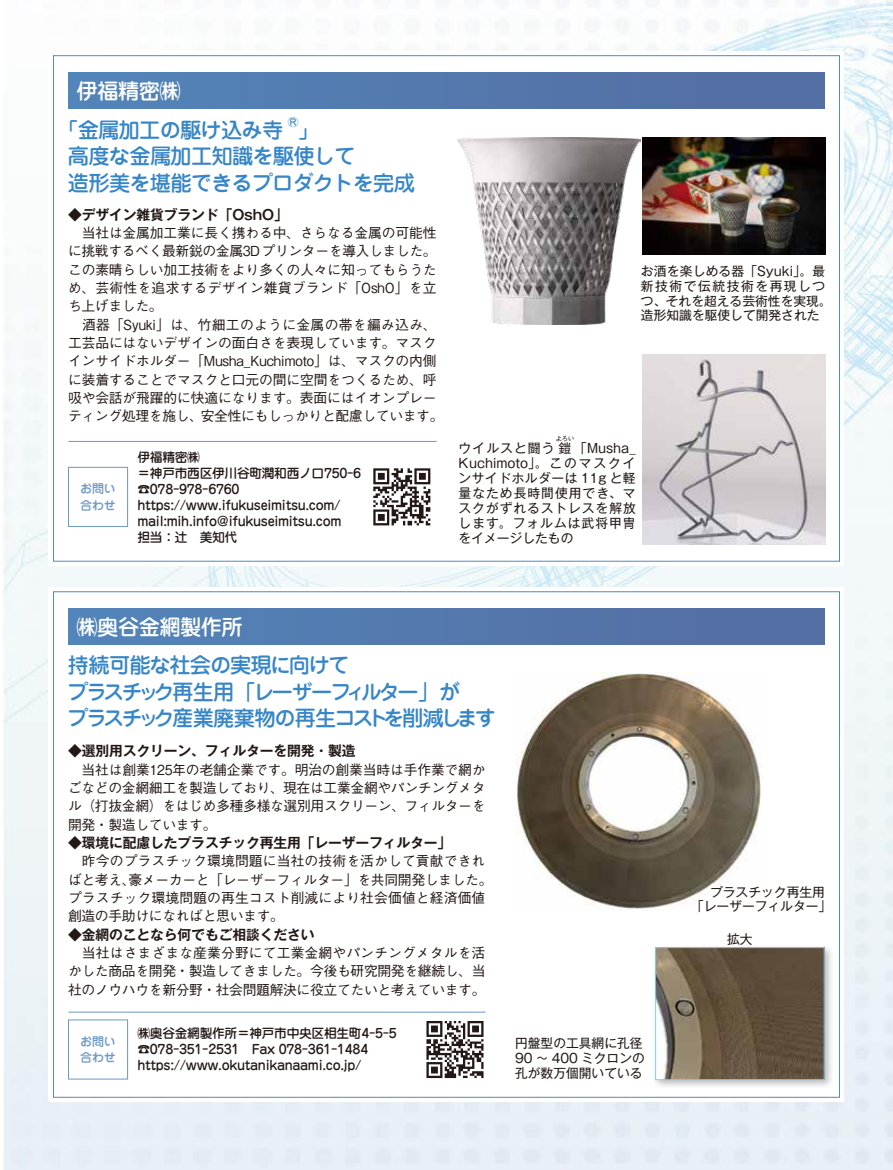
<style>
.page{position:relative;width:893px;height:1170px;background:#fff}
.page>*{position:absolute;margin:0;border:0;box-sizing:border-box;transform-origin:0 0}
.t1{font:500 21.3px/26.5px "Jun 34 Pro";letter-spacing:-.1em;color:#3786c8}
.t2{font:500 21.3px/26.5px "Jun 34 Pro";letter-spacing:-.045em;color:#3786c8}
.t3{font:500 21.3px "Jun 34 Pro";letter-spacing:-.025em;color:#fff}
.t4{font:500 13.8px/18.3px "Gothic BBB Pro";letter-spacing:-.01em;color:#221815;text-align:justify}
.t5{font:700 13.8px "Gothic MB101 Pro De";letter-spacing:-.01em;color:#221815}
.t6{font:500 13.8px "Gothic BBB Pro";letter-spacing:.02em;color:#221815}
.t7{font:500 13.8px "Gothic BBB Pro";letter-spacing:.015em;color:#221815}
.t8{font:500 12.75px/15.9px "Jun 34 Pro";letter-spacing:-.025em;color:#221815}
.t9{font:12.75px/14.9px "Gothic MB101 Pro";color:#221815}
.t10{font:12.75px "Gothic MB101 Pro";letter-spacing:.085em;color:#221815}
.t11{font:500 12.45px "Jun 34 Pro";color:#3786c8}
.t12{font:500 12px/16.5px "Jun 34 Pro";letter-spacing:-.015em;color:#6d97c4}
.t13{font:6.45px "Gothic MB101 Pro";color:#221815}
.s1{font-family:"Gothic BBB Pro";font-weight:500}
</style>
<div class="page">
<img style="left:3px;top:0;width:890px;height:1169px">
<div style="left:49px;top:587px;width:795px;height:514px;background:#fff"></div>
<div style="left:49px;top:51px;width:795px;height:515px;background:#fff"></div>
<div style="left:68px;top:73px;width:757px;height:36px;background:#5478ad"></div>
<hr style="left:68px;top:441px;width:369px;height:1px;background:#6d97c4">
<div style="left:68px;top:467px;width:60px;height:60px;border:1px solid #6d97c4"></div>
<svg style="left:373px;top:468px;width:58px;height:58px"></svg>
<svg style="left:373px;top:468px;width:57px;height:57px"></svg>
<img style="left:458px;top:137px;width:183px;height:187px">
<img style="left:642px;top:355px;width:183px;height:189px">
<img style="left:642px;top:137px;width:183px;height:118px">
<div style="left:68px;top:608px;width:757px;height:36px;background:#5478ad"></div>
<hr style="left:68px;top:1011px;width:418px;height:1px;background:#6d97c4">
<div style="left:68px;top:1019px;width:60px;height:60px;border:1px solid #6d97c4"></div>
<svg style="left:426px;top:1021px;width:58px;height:58px"></svg>
<svg style="left:426px;top:1021px;width:57px;height:56px"></svg>
<img style="left:515px;top:672px;width:248px;height:237px">
<div style="left:652px;top:944px;width:182px;height:145px;background:#221815;opacity:.3"></div>
<img style="left:657px;top:949px;width:165px;height:128px">
<div style="left:655px;top:947px;width:169px;height:132px;border:1px solid #7ecef4"></div>
<h1 class="t3" style="left:77px;top:74px;width:106px">伊福精密㈱</h1>
<p class="t11" style="left:288px;top:113px;width:12px">R</p>
<h1 class="t2" style="left:68px;top:114px;width:217px">「金属加工の駆け込み寺</h1>
<h1 class="t2" style="left:68px;top:114px;width:349px;text-indent:230px">「<br>高度な金属加工知識を駆使して<br>造形美を堪能できるプロダクトを完成</h1>
<p class="t5" style="left:68px;top:203px;width:221px"><span class="s1">◆</span>デザイン雑貨ブランド「OshO「</p>
<p class="t4" style="left:68px;top:222px;width:370px">　当社は金属加工業に長く携わる中、さらなる金属の可能性</p>
<p class="t4" style="left:68px;top:240px;width:370px">に挑戦するべく最新鋭の金属3Dプリンターを導入しました。</p>
<p class="t4" style="left:68px;top:258px;width:370px">この素晴らしい加工技術をより多くの人々に知ってもらうた</p>
<p class="t7" style="left:68px;top:276px;width:370px">め、芸術性を追求するデザイン雑貨ブランド「OshO」を立</p>
<p class="t4" style="left:68px;top:295px;width:96px">ち上げました。</p>
<p class="t6" style="left:68px;top:313px;width:370px">　酒器「Syuki」は、竹細工のように金属の帯を編み込み、</p>
<p class="t4" style="left:68px;top:332px;width:370px">工芸品にはないデザインの面白さを表現しています。マスク</p>
<p class="t4" style="left:68px;top:350px;width:370px">インサイドホルダー「Musha_Kuchimoto」は、マスクの内側</p>
<p class="t4" style="left:68px;top:368px;width:370px">に装着することでマスクと口元の間に空間をつくるため、呼</p>
<p class="t4" style="left:68px;top:387px;width:370px">吸や会話が飛躍的に快適になります。表面にはイオンプレー</p>
<p class="t4" style="left:201px;top:405px;width:244px">安全性にもしっかりと配慮しています。</p>
<p class="t4" style="left:68px;top:405px;width:137px">ティング処理を施し、</p>
<p class="t12" style="left:80px;top:479px;width:37px">お問い合わせ</p>
<p class="t8" style="left:137px;top:448px;width:225px">伊福精密㈱<br>＝神戸市西区伊川谷町潤和西ノ口750-6 ☎078-978-6760 https://www.ifukuseimitsu.com/ mail:mih.info@ifukuseimitsu.com<br>担当：辻　美知代</p>
<p class="t9" style="left:641px;top:262px;width:192px">お酒を楽しめる器「Syuki」。最新技術で伝統技術を再現しつつ、それを超える芸術性を実現。造形知識を駆使して開発された</p>
<p class="t13" style="left:556px;top:433px;width:20px">よろい</p>
<p class="t9" style="left:459px;top:454px;width:179px;text-align:justify">Kuchimoto」。このマスクインサイドホルダーは 11g と軽量なため長時間使用でき、マスクがずれるストレスを解放します。フォルムは武将甲冑をイメージしたもの</p>
<p class="t10" style="left:459px;top:437px;width:179px">ウイルスと闘う鎧「Musha_</p>
<h1 class="t3" style="left:77px;top:609px;width:168px">㈱奥谷金網製作所</h1>
<h1 class="t1" style="left:67px;top:649px;width:430px">持続可能な社会の実現に向けて<br>プラスチック再生用「レーザーフィルター」が<br>プラスチック産業廃棄物の再生コストを削減します</h1>
<p class="t5" style="left:68px;top:739px;width:289px"><span class="s1">◆</span>選別用スクリーン、フィルターを開発・製造</p>
<p class="t4" style="left:68px;top:758px;width:419px">　当社は創業125年の老舗企業です。明治の創業当時は手作業で網かごなどの金網細工を製造しており、現在は工業金網やパンチングメタル（打抜金網）をはじめ多種多様な選別用スクリーン、フィルターを開発・製造しています。</p>
<p class="t5" style="left:68px;top:831px;width:385px"><span class="s1">◆</span>環境に配慮したプラスチック再生用「レーザーフィルター「</p>
<p class="t4" style="left:128px;top:850px;width:365px;text-indent:-60px">　昨今のプラスチック環境問題に当社の技術を活かして貢献できれ豪メーカーと「レーザーフィルター」を共同開発しました。</p>
<p class="t4" style="left:68px;top:868px;width:419px;text-align:left">ばと考え、<br>プラスチック環境問題の再生コスト削減により社会価値と経済価値創造の手助けになればと思います。</p>
<p class="t5" style="left:68px;top:922px;width:248px"><span class="s1">◆</span>金網のことなら何でもご相談ください</p>
<p class="t4" style="left:68px;top:941px;width:419px">　当社はさまざまな産業分野にて工業金網やパンチングメタルを活かした商品を開発・製造してきました。今後も研究開発を継続し、当社のノウハウを新分野・社会問題解決に役立てたいと考えています。</p>
<p class="t12" style="left:80px;top:1031px;width:37px">お問い合わせ</p>
<p class="t8" style="left:137px;top:1024px;width:261px">㈱奥谷金網製作所＝神戸市中央区相生町4-5-5 ☎078-351-2531　Fax 078-361-1484 https://www.okutanikanaami.co j p. /</p>
<p class="t9" style="left:515px;top:1034px;width:131px">円盤型の工具網に孔径<br>90 〜 400 ミクロンの孔が数万個開いている</p>
<p class="t9" style="left:691px;top:882px;width:142px;text-indent:19px">プラスチック再生用「レーザーフィルター「</p>
<p class="t9" style="left:727px;top:929px;width:27px">拡大</p>
</div>
